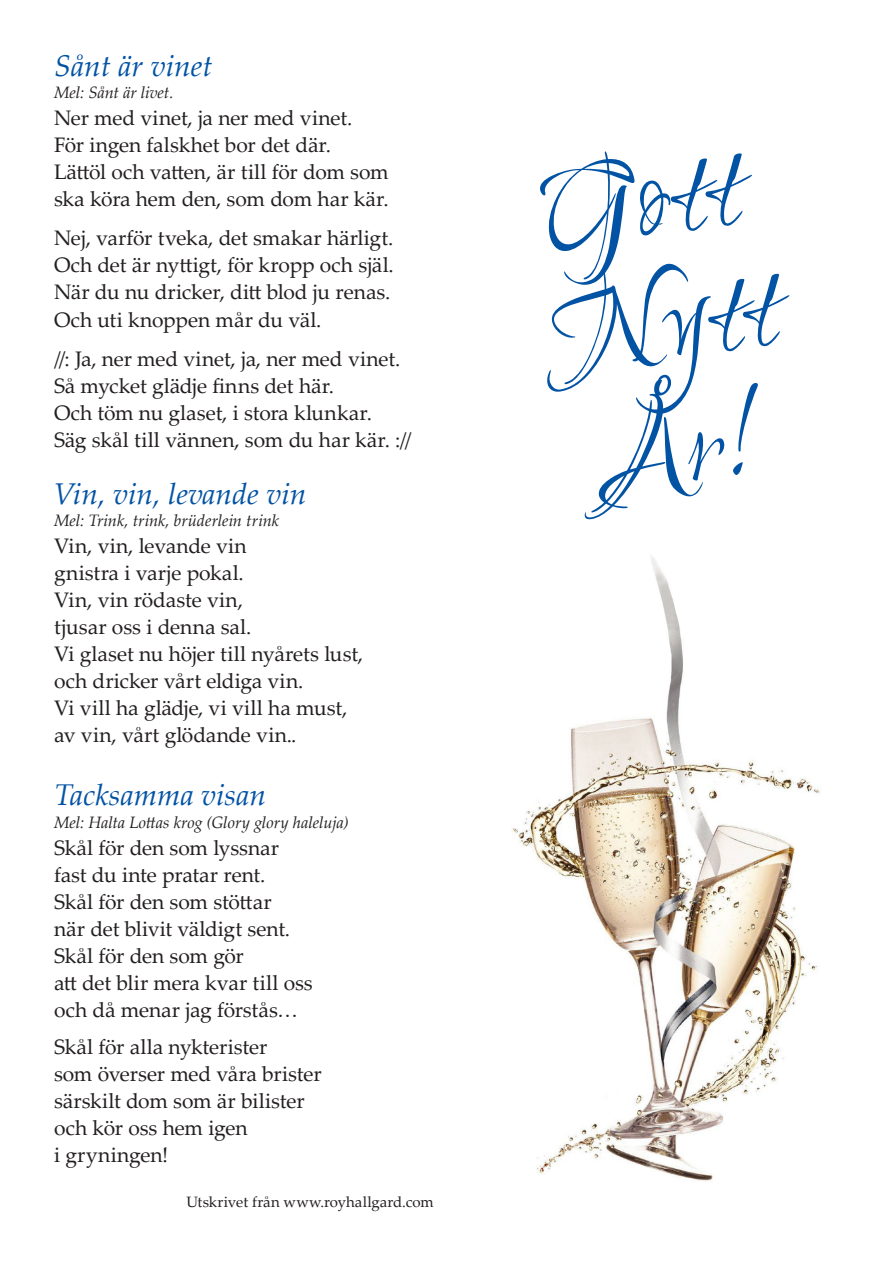
<style>
.page{position:relative;width:893px;height:1263px;background:#fff}
.page>*{position:absolute;margin:0;border:0;box-sizing:border-box;transform-origin:0 0}
.melodi{font:135px "Ruthie";color:#0353a5}
.melodi-2{font:italic 30px "Palatino Linotype";color:#0353a5}
.Namn{font:italic 30px "Palatino Linotype";color:#0353a5}
.melodi-3{font:21px "Palatino Linotype";letter-spacing:-.005em;color:#231f20}
.text{font:21px "Palatino Linotype";letter-spacing:-.005em;color:#231f20}
.Namn-2{font:21px "Palatino Linotype";color:#231f20}
.text-2{font:21px "Palatino Linotype";letter-spacing:.015em;color:#231f20}
.melodi-4{font:italic 16.5px "Palatino Linotype";letter-spacing:-.005em;color:#231f20}
.Namn-3{font:italic 16.5px "Palatino Linotype";letter-spacing:-.005em;color:#231f20}
.melodi-5{font:15px "Palatino Linotype";color:#231f20}
</style>
<div class="page">
<img style="left:512px;top:556px;width:308px;height:625px">
<p class="melodi-2" style="left:54px;top:44px;width:160px">Sånt är vinet</p>
<p class="melodi-4" style="left:54px;top:81px;width:121px">Mel: Sånt är livet.</p>
<p class="melodi-3" style="left:54px;top:103px;width:300px">Ner med vinet, ja ner med vinet.</p>
<p class="melodi-3" style="left:54px;top:130px;width:278px">För ingen falskhet bor det där.</p>
<p class="melodi-3" style="left:54px;top:157px;width:336px">Lättöl och vatten, är till för dom som</p>
<p class="melodi-3" style="left:54px;top:184px;width:336px">ska köra hem den, som dom har kär.</p>
<p class="melodi-3" style="left:54px;top:223px;width:341px">Nej, varför tveka, det smakar härligt.</p>
<p class="melodi-3" style="left:54px;top:250px;width:341px">Och det är nyttigt, för kropp och själ.</p>
<p class="melodi-3" style="left:54px;top:277px;width:338px">När du nu dricker, ditt blod ju renas.</p>
<p class="melodi-3" style="left:54px;top:304px;width:269px">Och uti knoppen mår du väl.</p>
<p class="melodi-3" style="left:54px;top:343px;width:348px">//: Ja, ner med vinet, ja, ner med vinet.</p>
<p class="melodi-3" style="left:54px;top:370px;width:282px">Så mycket glädje finns det här.</p>
<p class="melodi-3" style="left:54px;top:397px;width:319px">Och töm nu glaset, i stora klunkar.</p>
<p class="melodi-3" style="left:54px;top:424px;width:359px">Säg skål till vännen, som du har kär. ://</p>
<p class="melodi-2" style="left:54px;top:472px;width:254px">Vin, vin, levande vin</p>
<p class="melodi-4" style="left:54px;top:509px;width:227px">Mel: Trink, trink, brüderlein trink</p>
<p class="melodi-3" style="left:54px;top:531px;width:194px">Vin, vin, levande vin</p>
<p class="melodi-3" style="left:54px;top:558px;width:191px">gnistra i varje pokal.</p>
<p class="melodi-3" style="left:54px;top:585px;width:190px">Vin, vin rödaste vin,</p>
<p class="melodi-3" style="left:54px;top:612px;width:199px">tjusar oss i denna sal.</p>
<p class="melodi-3" style="left:54px;top:639px;width:311px">Vi glaset nu höjer till nyårets lust,</p>
<p class="melodi-3" style="left:54px;top:666px;width:251px">och dricker vårt eldiga vin.</p>
<p class="melodi-3" style="left:54px;top:693px;width:295px">Vi vill ha glädje, vi vill ha must,</p>
<p class="Namn-2" style="left:54px;top:720px;width:244px">av vin, vårt glödande vin..</p>
<p class="Namn" style="left:54px;top:773px;width:214px">Tacksamma visan</p>
<p class="Namn-3" style="left:54px;top:810px;width:296px">Mel: Halta Lottas krog (Glory glory haleluja)</p>
<p class="text" style="left:54px;top:832px;width:227px">Skål för den som lyssnar</p>
<p class="text" style="left:54px;top:859px;width:213px">fast du inte pratar rent.</p>
<p class="text" style="left:54px;top:886px;width:219px">Skål för den som stöttar</p>
<p class="text" style="left:54px;top:913px;width:238px">när det blivit väldigt sent.</p>
<p class="text" style="left:54px;top:940px;width:191px">Skål för den som gör</p>
<p class="text" style="left:54px;top:967px;width:260px">att det blir mera kvar till oss</p>
<p class="text" style="left:54px;top:994px;width:246px">och då menar jag förstås…</p>
<p class="text" style="left:54px;top:1032px;width:215px">Skål för alla nykterister</p>
<p class="text" style="left:54px;top:1059px;width:269px">som överser med våra brister</p>
<p class="text" style="left:54px;top:1086px;width:252px">särskilt dom som är bilister</p>
<p class="text" style="left:54px;top:1113px;width:195px">och kör oss hem igen</p>
<p class="text-2" style="left:54px;top:1140px;width:116px">i gryningen!</p>
<p class="melodi-5" style="left:186px;top:1191px;width:249px">Utskrivet från www.royhallgard.com</p>
<p class="melodi" style="left:532px;top:141px;width:201px;rotate:-8deg">Gott</p>
<p class="melodi" style="left:531px;top:267px;width:240px;rotate:-8deg">Nytt</p>
</div>
